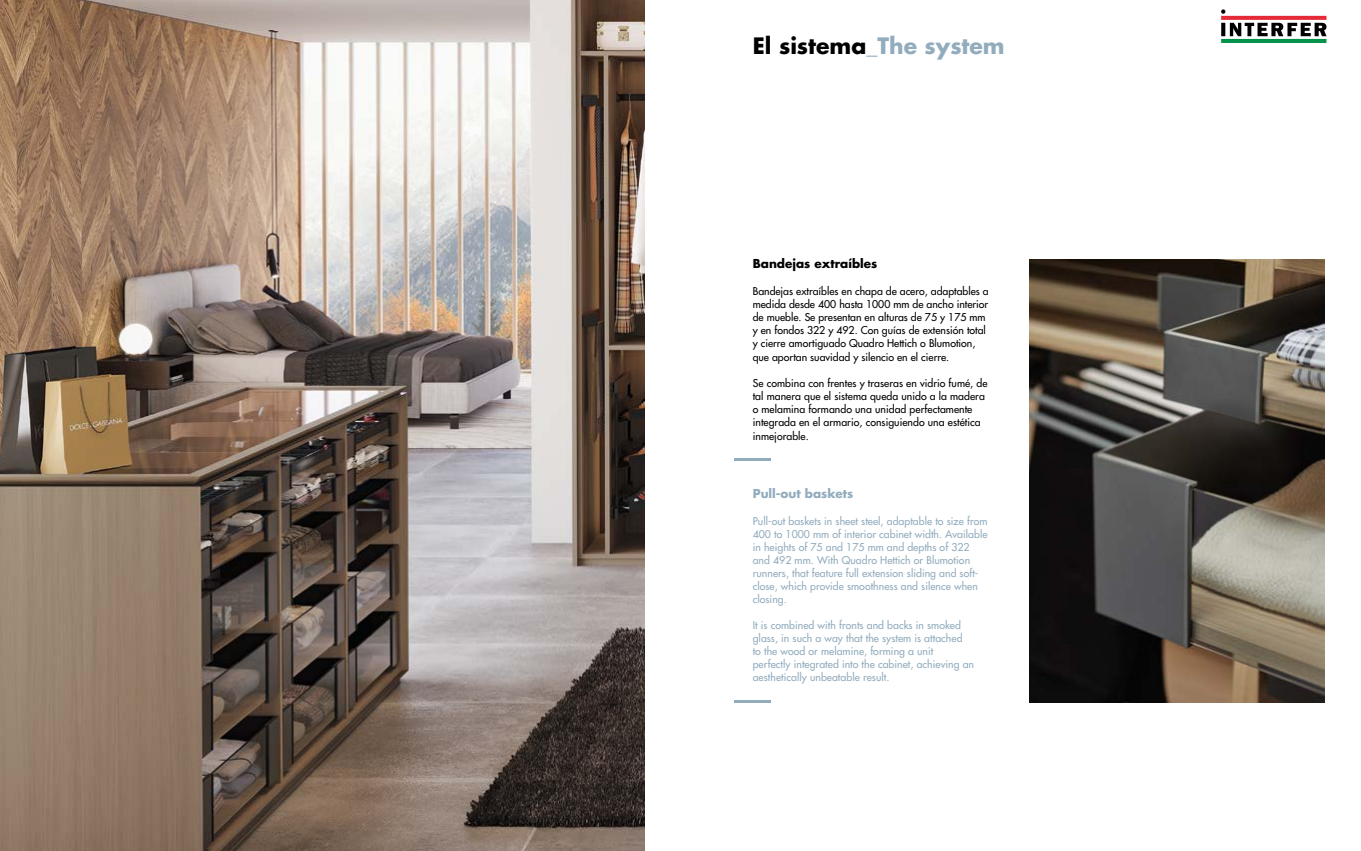
<style>
.page{position:relative;width:1361px;height:851px;background:#fff}
.page>*{position:absolute;margin:0;border:0;box-sizing:border-box;transform-origin:0 0}
.t1{font:700 22px "Futura Std";color:#92acbe}
.t2{font:700 12px "Futura Std";color:#000}
.t3{font:700 12px "Futura Std";color:#92acbe}
.t4{font:500 10.5px/13px "Futura Std";letter-spacing:.005em;color:#92acbe}
.t5{font:500 10.5px/13px "Futura Std";color:#000}
.s1{color:#000}
</style>
<div class="page">
<img style="left:0;top:0;width:644px;height:850px">
<hr style="left:734px;top:458px;width:37px;height:2px;background:#92acbe">
<img style="left:1030px;top:259px;width:295px;height:443px">
<hr style="left:734px;top:699px;width:37px;height:3px;background:#92acbe">
<img style="left:1221px;top:9px;width:106px;height:34px">
<h1 class="t1" style="left:753px;top:31px;width:253px"><span class="s1">El sistema</span>_The system</h1>
<p class="t2" style="left:753px;top:255px;width:126px">Bandejas extraíbles</p>
<p class="t5" style="left:753px;top:285px;width:237px">Bandejas extraíbles en chapa de acero, adaptables a medida desde 400 hasta 1000 mm de ancho interior de mueble. Se presentan en alturas de 75 y 175 mm y en fondos 322 y 492. Con guías de extensión total y cierre amortiguado Quadro Hettich o Blumotion, que aportan suavidad y silencio en el cierre.</p>
<p class="t5" style="left:753px;top:376px;width:236px">Se combina con frentes y traseras en vidrio fumé, de tal manera que el sistema queda unido a la madera o melamina formando una unidad perfectamente integrada en el armario, consiguiendo una estética</p>
<p class="t5" style="left:753px;top:429px;width:58px">inmejorable.</p>
<p class="t3" style="left:753px;top:485px;width:102px">Pull-out baskets</p>
<p class="t4" style="left:753px;top:514px;width:236px">Pull-out baskets in sheet steel, adaptable to size from 400 to 1000 mm of interior cabinet width. Available in heights of 75 and 175 mm and depths of 322 and 492 mm. With Quadro Hettich or Blumotion runners, that feature full extension sliding and soft&shy;close, which provide smoothness and silence when closing.</p>
<p class="t4" style="left:753px;top:618px;width:223px">It is combined with fronts and backs in smoked glass, in such a way that the system is attached<br>to the wood or melamine, forming a unit<br>perfectly integrated into the cabinet, achieving an aesthetically unbeatable result.</p>
</div>
